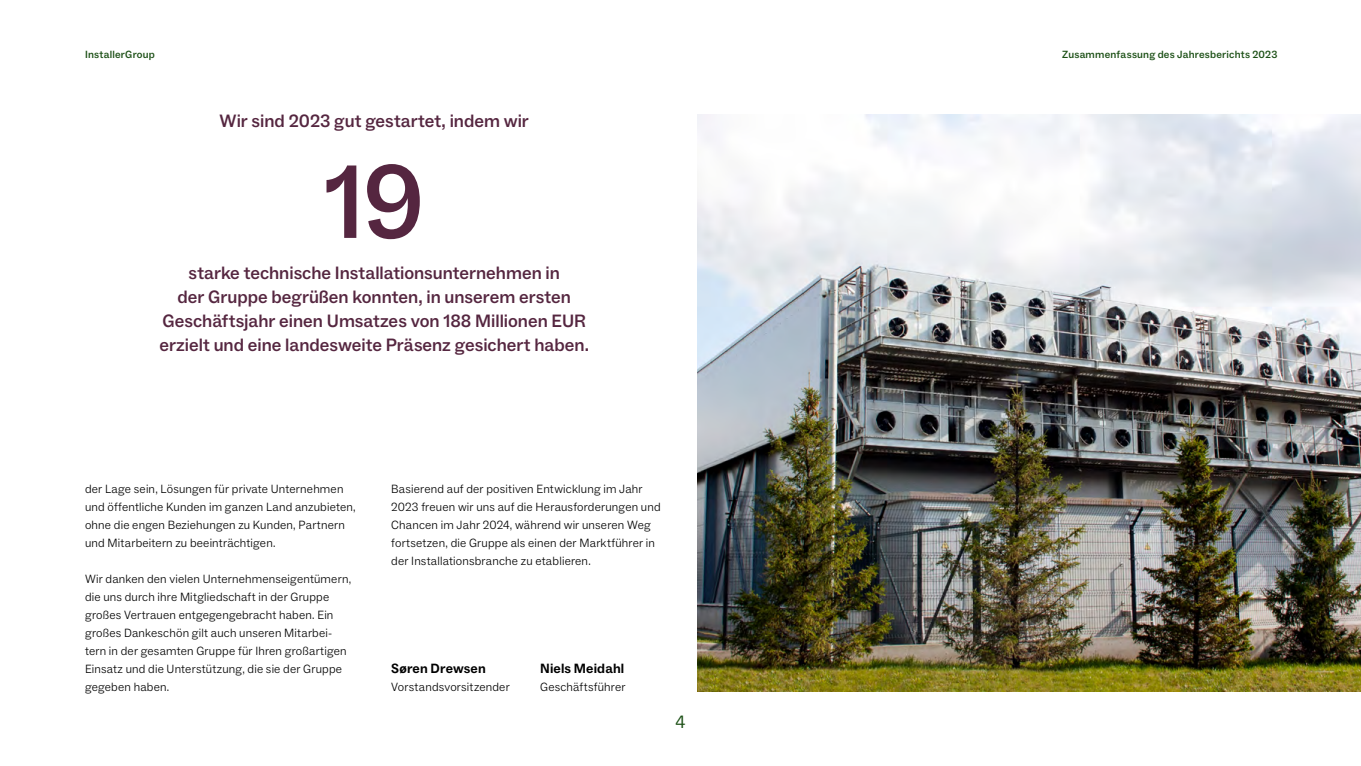
<style>
.page{position:relative;width:1361px;height:766px;background:#fff}
.page>*{position:absolute;margin:0;border:0;box-sizing:border-box;transform-origin:0 0}
.t1{font:500 105px "ABC Social";color:#552640}
.t2{font:500 18px/24px "ABC Social";color:#552640;text-align:center}
.t3{font:18px "ABC Social";color:#1b4f15}
.t4{font:700 13.5px "ABC Social";letter-spacing:.01em;color:#000}
.t5{font:300 12px/18px "ABC Social";letter-spacing:.015em;color:#000}
.t6{font:500 10.5px "ABC Social";letter-spacing:.02em;color:#1b4f15}
</style>
<div class="page">
<img style="left:697px;top:115px;width:664px;height:576px">
<p class="t6" style="left:85px;top:48px;width:71px">InstallerGroup</p>
<p class="t6" style="left:1062px;top:48px;width:217px">Zusammenfassung des Jahresberichts 2023</p>
<h2 class="t2" style="left:220px;top:109px;width:311px">Wir sind 2023 gut gestartet, indem wir</h2>
<h1 class="t1" style="left:324px;top:138px;width:102px">19</h1>
<h2 class="t2" style="left:160px;top:261px;width:431px">starke technische Installationsunternehmen in<br>der Gruppe begrüßen konnten, in unserem ersten Geschäftsjahr einen Umsatzes von 188 Millionen EUR erzielt und eine landesweite Präsenz gesichert haben.</h2>
<p class="t5" style="left:85px;top:480px;width:272px">der Lage sein, Lösungen für private Unternehmen und öffentliche Kunden im ganzen Land anzubieten, ohne die engen Beziehungen zu Kunden, Partnern und Mitarbeitern zu beeinträchtigen.</p>
<p class="t5" style="left:85px;top:570px;width:268px">Wir danken den vielen Unternehmenseigentümern, die uns durch ihre Mitgliedschaft in der Gruppe großes Vertrauen entgegengebracht haben. Ein großes Dankeschön gilt auch unseren Mitarbei&shy;tern in der gesamten Gruppe für Ihren großartigen Einsatz und die Unterstützung, die sie der Gruppe gegeben haben.</p>
<p class="t5" style="left:391px;top:480px;width:271px">Basierend auf der positiven Entwicklung im Jahr 2023 freuen wir uns auf die Herausforderungen und Chancen im Jahr 2024, während wir unseren Weg fortsetzen, die Gruppe als einen der Marktführer in der Installationsbranche zu etablieren.</p>
<p class="t4" style="left:391px;top:660px;width:96px">Søren Drewsen</p>
<p class="t5" style="left:391px;top:678px;width:120px">Vorstandsvorsitzender</p>
<p class="t4" style="left:540px;top:660px;width:86px">Niels Meidahl</p>
<p class="t5" style="left:540px;top:678px;width:87px">Geschäftsführer</p>
<h2 class="t3" style="left:675px;top:710px;width:12px">4</h2>
</div>
